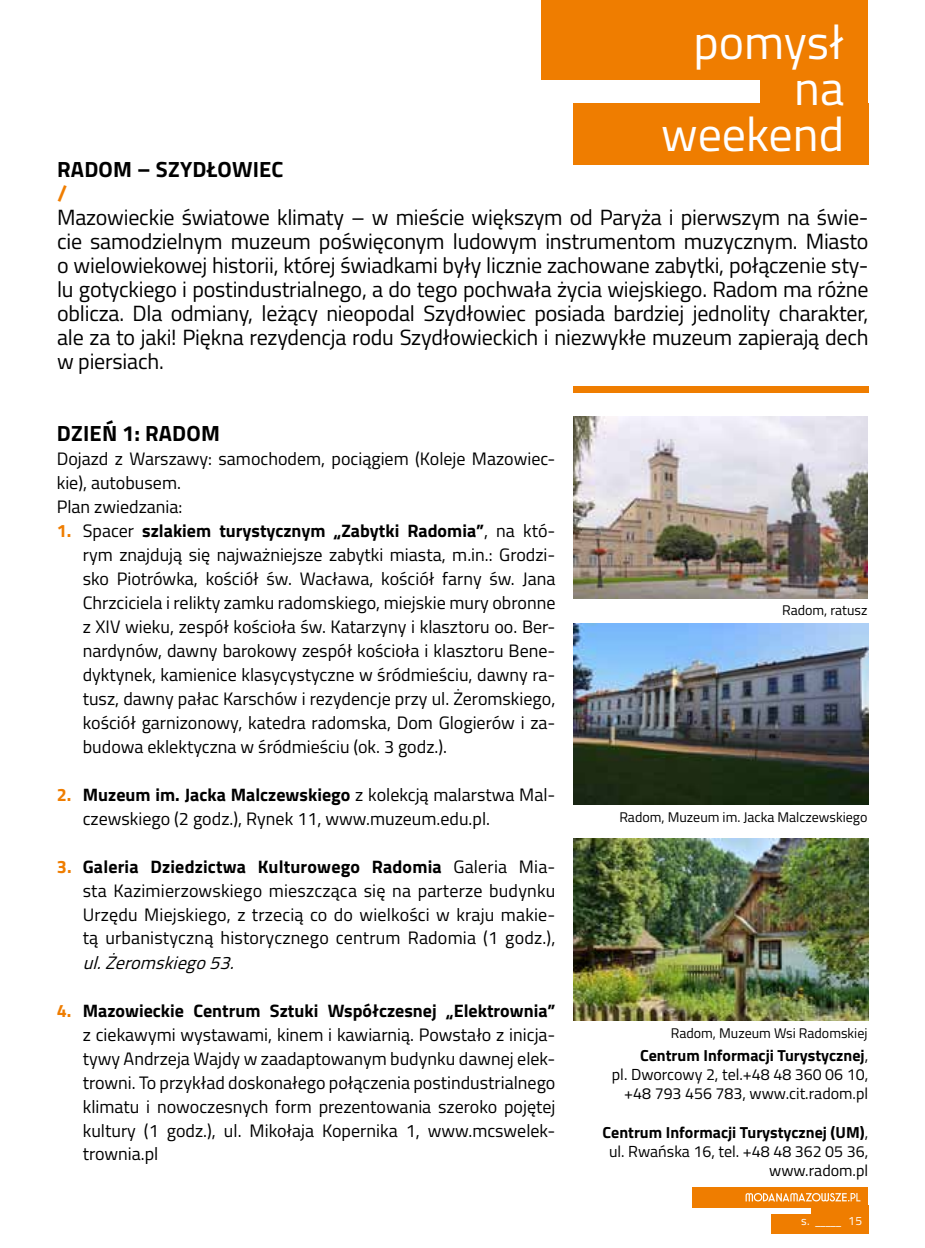
<style>
.page{position:relative;width:925px;height:1248px;background:#fff}
.page>*{position:absolute;margin:0;border:0;box-sizing:border-box;transform-origin:0 0}
.t1{font:48px/46px "Cairo";color:#fff;text-align:right}
.t2{font:22px/24px "Titillium";letter-spacing:-.01em;color:#000;text-align:justify}
.t3{font:700 22px "Titillium";letter-spacing:.01em;color:#000}
.t4{font:700 22px "Titillium";color:#ef7d00}
.t5{font:18px/24px "Titillium";color:#000;text-align:justify}
.t6{font:italic 18px "Titillium";color:#000}
.t7{font:16px/19.2px "Titillium";color:#000;text-align:right}
.t8{font:14px "Titillium";color:#000}
.t9{font:12px "Cairo";color:#fff}
.s1{font-weight:700;color:#ef7d00}
.s2{font-weight:700}
</style>
<div class="page">
<div style="left:810px;top:1204px;width:57px;height:12px;background:#ef7d00"></div>
<div style="left:770px;top:1213px;width:97px;height:20px;background:#ef7d00"></div>
<div style="left:541px;top:0;width:326px;height:80px;background:#ef7d00"></div>
<div style="left:760px;top:66px;width:107px;height:50px;background:#ef7d00"></div>
<div style="left:573px;top:103px;width:294px;height:61px;background:#ef7d00"></div>
<div style="left:692px;top:1187px;width:175px;height:20px;background:#ef7d00"></div>
<svg style="left:745px;top:1193px;width:115px;height:8px"></svg>
<div style="left:573px;top:386px;width:294px;height:6px;background:#ef7d00"></div>
<img style="left:573px;top:838px;width:294px;height:182px">
<img style="left:573px;top:416px;width:294px;height:182px">
<img style="left:573px;top:623px;width:294px;height:181px">
<h1 class="t1" style="left:661px;top:19px;width:184px">pomysł na weekend</h1>
<p class="t3" style="left:57px;top:152px;width:228px">RADOM – SZYDŁOWIEC</p>
<p class="t4" style="left:57px;top:176px;width:12px">/</p>
<p class="t2" style="left:57px;top:204px;width:812px">Mazowieckie światowe klimaty – w mieście większym od Paryża i pierwszym na świe&shy;cie samodzielnym muzeum poświęconym ludowym instrumentom muzycznym. Miasto o wielowiekowej historii, której świadkami były licznie zachowane zabytki, połączenie sty&shy;lu gotyckiego i postindustrialnego, a do tego pochwała życia wiejskiego. Radom ma różne oblicza. Dla odmiany, leżący nieopodal Szydłowiec posiada bardziej jednolity charakter, ale za to jaki! Piękna rezydencja rodu Szydłowieckich i niezwykłe muzeum zapierają dech w piersiach.</p>
<p class="t3" style="left:57px;top:416px;width:165px">DZIEŃ 1: RADOM</p>
<p class="t5" style="left:57px;top:445px;width:500px;text-align:left">Dojazd z Warszawy: samochodem, pociągiem (Koleje Mazowiec&shy;kie), autobusem.<br>Plan zwiedzania:</p>
<p class="t5" style="left:83px;top:517px;width:474px;text-indent:-26px"><span class="s1">1.</span> Spacer <span class="s2">szlakiem turystycznym „Zabytki Radomia”</span>, na któ&shy;rym znajdują się najważniejsze zabytki miasta, m.in.: Grodzi&shy;sko Piotrówka, kościół św. Wacława, kościół farny św. Jana Chrzciciela i relikty zamku radomskiego, miejskie mury obronne z XIV wieku, zespół kościoła św. Katarzyny i klasztoru oo. Ber&shy;nardynów, dawny barokowy zespół kościoła i klasztoru Bene&shy;dyktynek, kamienice klasycystyczne w śródmieściu, dawny ra&shy;tusz, dawny pałac Karschów i rezydencje przy ul. Żeromskiego, kościół garnizonowy, katedra radomska, Dom Glogierów i za&shy;budowa eklektyczna w śródmieściu (ok. 3 godz.).</p>
<p class="t5" style="left:83px;top:781px;width:474px;text-indent:-26px"><span class="s1">2.</span> <span class="s2">Muzeum im. Jacka Malczewskiego</span> z kolekcją malarstwa Mal&shy;czewskiego (2 godz.), Rynek 11, www.muzeum.edu.pl.</p>
<p class="t5" style="left:83px;top:853px;width:474px;text-indent:-26px"><span class="s1">3.</span> <span class="s2">Galeria Dziedzictwa Kulturowego Radomia</span> Galeria Mia&shy;sta Kazimierzowskiego mieszcząca się na parterze budynku Urzędu Miejskiego, z trzecią co do wielkości w kraju makie&shy;tą urbanistyczną historycznego centrum Radomia (1 godz.),</p>
<p class="t6" style="left:83px;top:948px;width:159px">ul.Żeromskiego53.</p>
<p class="t5" style="left:83px;top:997px;width:474px;text-indent:-26px"><span class="s1">4.</span> <span class="s2">Mazowieckie Centrum Sztuki Współczesnej „Elektrownia” </span>z ciekawymi wystawami, kinem i kawiarnią. Powstało z inicja&shy;tywy Andrzeja Wajdy w zaadaptowanym budynku dawnej elek&shy;trowni. To przykład doskonałego połączenia postindustrialnego klimatu i nowoczesnych form prezentowania szeroko pojętej kultury (1 godz.), ul. Mikołaja Kopernika 1, www.mcswelek&shy;trownia.pl</p>
<p class="t8" style="left:781px;top:600px;width:87px">Radom, ratusz</p>
<p class="t8" style="left:619px;top:806px;width:249px">Radom, Muzeum im. Jacka Malczewskiego</p>
<p class="t8" style="left:670px;top:1022px;width:198px">Radom, Muzeum Wsi Radomskiej</p>
<p class="t7" style="left:611px;top:1044px;width:258px"><span class="s2">Centrum Informacji Turystycznej</span>,<br>pl. Dworcowy 2, tel.+48 48 360 06 10, +48 793 456 783, www.cit.radom.pl</p>
<p class="t7" style="left:602px;top:1121px;width:267px"><span class="s2">Centrum Informacji Turystycznej (UM)</span>, ul. Rwańska 16, tel. +48 48 362 05 36, www.radom.pl</p>
<p class="t9" style="left:800px;top:1212px;width:63px">s . _____ 1 5</p>
</div>
